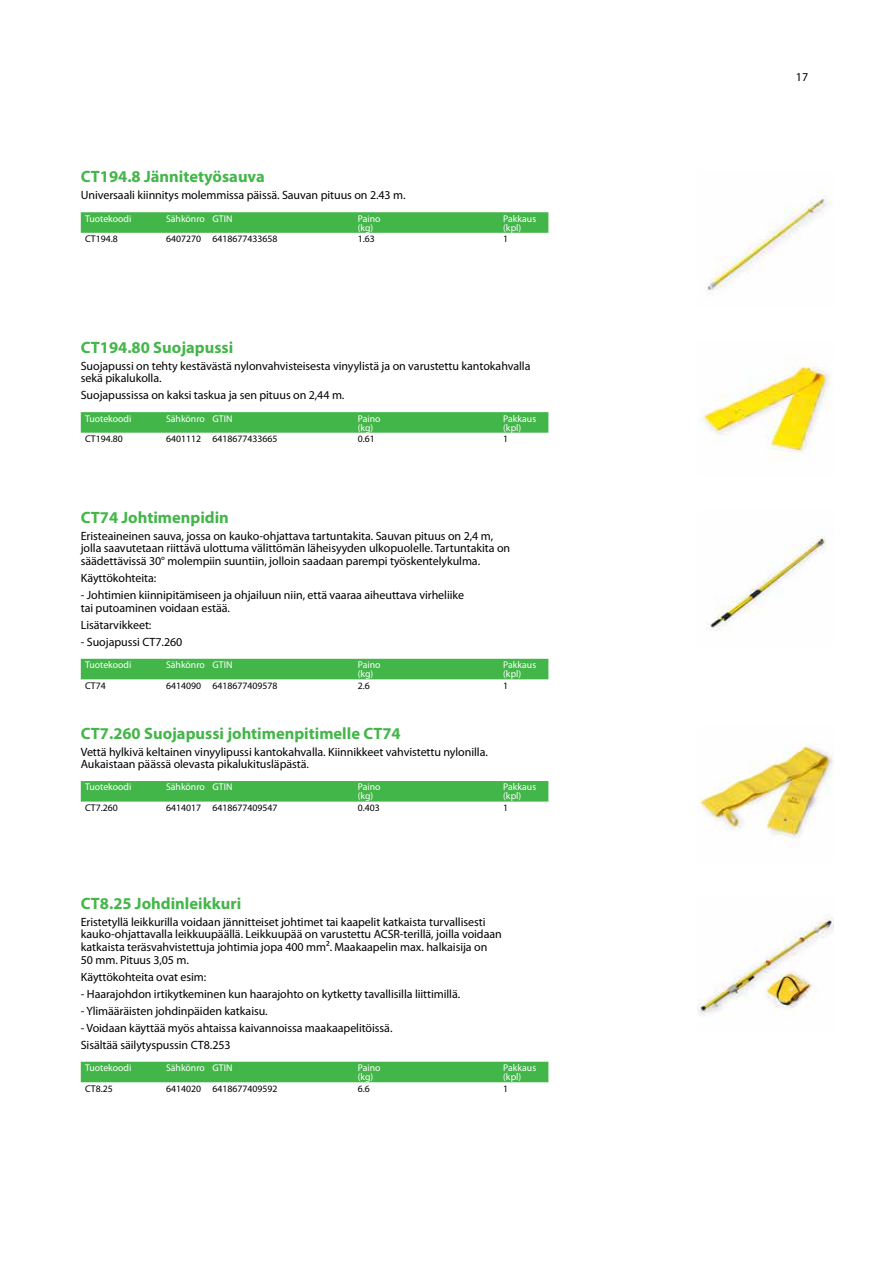
<style>
.page{position:relative;width:893px;height:1263px;background:#fff}
.page>*{position:absolute;margin:0;border:0;box-sizing:border-box;transform-origin:0 0}
.t1{font:700 16.5px "Myriad Pro";color:#43b649}
.t2{font:12px/12.8px "Myriad Pro";letter-spacing:-.005em;color:#000}
.t3{font:9.75px/9px "Myriad Pro";color:#fff}
.t4{font:9.75px "Myriad Pro";color:#000}
</style>
<div class="page">
<svg style="left:81px;top:212px;width:467px;height:21px;background:#46b74c"></svg>
<img style="left:706px;top:188px;width:127px;height:103px">
<svg style="left:81px;top:412px;width:467px;height:21px;background:#46b74c"></svg>
<img style="left:697px;top:357px;width:136px;height:101px">
<div style="left:81px;top:659px;width:467px;height:20px;background:#43b649"></div>
<img style="left:706px;top:536px;width:121px;height:95px">
<div style="left:81px;top:781px;width:467px;height:21px;background:#43b649"></div>
<img style="left:697px;top:744px;width:136px;height:97px">
<div style="left:81px;top:1062px;width:467px;height:20px;background:#43b649"></div>
<img style="left:697px;top:915px;width:136px;height:102px">
<h1 class="t1" style="left:81px;top:166px;width:186px">CT194.8 Jännitetyösauva</h1>
<p class="t2" style="left:81px;top:189px;width:326px">Universaali kiinnitys molemmissa päissä. Sauvan pituus on 2.43 m.</p>
<p class="t3" style="left:85px;top:214px;width:48px">Tuotekoodi</p>
<p class="t3" style="left:166px;top:214px;width:68px">Sähkönro GTIN</p>
<p class="t3" style="left:358px;top:214px;width:24px">Paino (kg)</p>
<p class="t3" style="left:503px;top:214px;width:35px">Pakkaus (kpl)</p>
<p class="t4" style="left:85px;top:233px;width:34px">CT194.8</p>
<p class="t4" style="left:166px;top:233px;width:113px">6407270 6418677433658</p>
<p class="t4" style="left:358px;top:233px;width:19px">1.63</p>
<p class="t4" style="left:503px;top:233px;width:7px">1</p>
<h1 class="t1" style="left:81px;top:336px;width:154px">CT194.80 Suojapussi</h1>
<p class="t2" style="left:81px;top:359px;width:451px">Suojapussi on tehty kestävästä nylonvahvisteisesta vinyylistä ja on varustettu kantokahvalla sekä pikalukolla.</p>
<p class="t2" style="left:81px;top:389px;width:265px">Suojapussissa on kaksi taskua ja sen pituus on 2,44 m.</p>
<p class="t3" style="left:85px;top:414px;width:48px">Tuotekoodi</p>
<p class="t3" style="left:166px;top:414px;width:68px">Sähkönro GTIN</p>
<p class="t3" style="left:358px;top:414px;width:24px">Paino (kg)</p>
<p class="t3" style="left:503px;top:414px;width:35px">Pakkaus (kpl)</p>
<p class="t4" style="left:85px;top:433px;width:39px">CT194.80</p>
<p class="t4" style="left:166px;top:433px;width:113px">6401112 6418677433665</p>
<p class="t4" style="left:358px;top:433px;width:19px">0.61</p>
<p class="t4" style="left:503px;top:433px;width:7px">1</p>
<h1 class="t1" style="left:81px;top:506px;width:150px">CT74 Johtimenpidin</h1>
<p class="t2" style="left:81px;top:529px;width:431px">Eristeaineinen sauva, jossa on kauko-ohjattava tartuntakita. Sauvan pituus on 2,4 m, jolla saavutetaan riittävä ulottuma välittömän läheisyyden ulkopuolelle. Tartuntakita on säädettävissä 30° molempiin suuntiin, jolloin saadaan parempi työskentelykulma.</p>
<p class="t2" style="left:81px;top:572px;width:77px">Käyttökohteita:</p>
<p class="t2" style="left:81px;top:589px;width:385px">- Johtimien kiinnipitämiseen ja ohjailuun niin, että vaaraa aiheuttava virheliike tai putoaminen voidaan estää.</p>
<p class="t2" style="left:81px;top:618px;width:72px">Lisätarvikkeet:</p>
<p class="t2" style="left:81px;top:635px;width:103px">- Suojapussi CT7.260</p>
<p class="t3" style="left:85px;top:660px;width:48px">Tuotekoodi</p>
<p class="t3" style="left:166px;top:660px;width:68px">Sähkönro GTIN</p>
<p class="t3" style="left:358px;top:660px;width:24px">Paino (kg)</p>
<p class="t3" style="left:503px;top:660px;width:35px">Pakkaus (kpl)</p>
<p class="t4" style="left:85px;top:679px;width:22px">CT74</p>
<p class="t4" style="left:166px;top:679px;width:113px">6414090 6418677409578</p>
<p class="t4" style="left:358px;top:679px;width:14px">2.6</p>
<p class="t4" style="left:503px;top:679px;width:7px">1</p>
<h1 class="t1" style="left:81px;top:722px;width:321px">CT7.260 Suojapussi johtimenpitimelle CT74</h1>
<p class="t2" style="left:81px;top:745px;width:409px">Vettä hylkivä keltainen vinyylipussi kantokahvalla. Kiinnikkeet vahvistettu nylonilla.<br>Aukaistaan päässä olevasta pikalukitusläpästä.</p>
<p class="t3" style="left:85px;top:782px;width:48px">Tuotekoodi</p>
<p class="t3" style="left:166px;top:782px;width:68px">Sähkönro GTIN</p>
<p class="t3" style="left:358px;top:782px;width:24px">Paino (kg)</p>
<p class="t3" style="left:503px;top:782px;width:35px">Pakkaus (kpl)</p>
<p class="t4" style="left:85px;top:802px;width:34px">CT7.260</p>
<p class="t4" style="left:166px;top:802px;width:113px">6414017 6418677409547</p>
<p class="t4" style="left:358px;top:802px;width:24px">0.403</p>
<p class="t4" style="left:503px;top:802px;width:7px">1</p>
<h1 class="t1" style="left:81px;top:892px;width:162px">CT8.25 Johdinleikkuri</h1>
<p class="t2" style="left:81px;top:915px;width:422px">Eristetyllä leikkurilla voidaan jännitteiset johtimet tai kaapelit katkaista turvallisesti kauko-ohjattavalla leikkuupäällä. Leikkuupää on varustettu ACSR-terillä, joilla voidaan katkaista teräsvahvistettuja johtimia jopa 400 mm². Maakaapelin max. halkaisija on 50 mm. Pituus 3,05 m.</p>
<p class="t2" style="left:81px;top:970px;width:127px">Käyttökohteita ovat esim:</p>
<p class="t2" style="left:81px;top:987px;width:381px">- Haarajohdon irtikytkeminen kun haarajohto on kytketty tavallisilla liittimillä.</p>
<p class="t2" style="left:81px;top:1004px;width:188px">- Ylimääräisten johdinpäiden katkaisu.</p>
<p class="t2" style="left:81px;top:1019px;width:313px;line-height:17px">- Voidaan käyttää myös ahtaissa kaivannoissa maakaapelitöissä.<br>Sisältää säilytyspussin CT8.253</p>
<p class="t3" style="left:85px;top:1063px;width:48px">Tuotekoodi</p>
<p class="t3" style="left:166px;top:1063px;width:68px">Sähkönro GTIN</p>
<p class="t3" style="left:358px;top:1063px;width:24px">Paino (kg)</p>
<p class="t3" style="left:503px;top:1063px;width:35px">Pakkaus (kpl)</p>
<p class="t4" style="left:85px;top:1082px;width:29px">CT8.25</p>
<p class="t4" style="left:166px;top:1082px;width:113px">6414020 6418677409592</p>
<p class="t4" style="left:358px;top:1082px;width:14px">6.6</p>
<p class="t4" style="left:503px;top:1082px;width:7px">1</p>
<p class="t2" style="left:796px;top:71px;width:14px">17</p>
</div>
